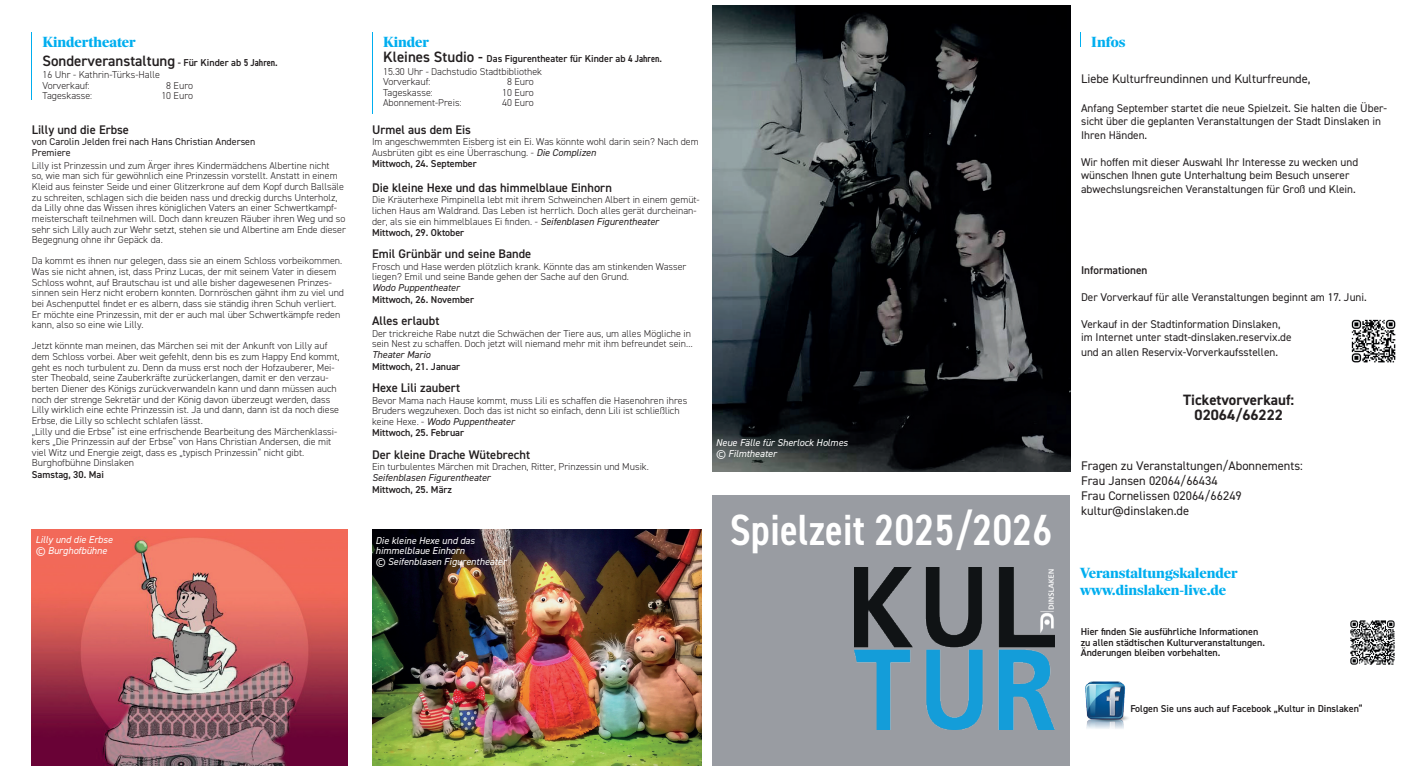
<style>
.page{position:relative;width:1428px;height:766px;background:#fff}
.page>*{position:absolute;margin:0;border:0;box-sizing:border-box;transform-origin:0 0}
.t1{font:600 condensed 43.75px "DIN2014";color:#fff}
.t2{font:700 15px/17.5px "Richmond Display";color:#00aeef}
.t3{font:600 15px "DIN2014";color:#231f20}
.t4{font:700 15px/15.1px "DIN2014";color:#231f20;text-align:center}
.t5{font:600 12.5px "DIN2014";color:#231f20}
.t6{font:12.5px/15px "DIN2014";color:#231f20}
.t7{font:11.25px/13.5px "DIN2014";color:#231f20}
.t8{font:600 11.25px "DIN2014";color:#231f20}
.t9{font:300 10px/10.6px "DIN2014";color:#231f20}
.t10{font:600 10px/10.6px "DIN2014";color:#231f20}
.t11{font:italic 10px/10.6px "DIN2014";color:#fff}
.t12{font:italic 10px "DIN2014";color:#231f20}
.t13{font:10px/11.8px "DIN2014";color:#231f20}
.s1{font-size:10px}
.s2{font-stretch:condensed;font-size:10px}
.s3{font-weight:600;font-size:15px}
.s4{font-weight:600}
.s5{font-weight:600;font-stretch:condensed}
.s6{font-weight:400;font-style:italic}
</style>
<div class="page">
<img style="left:712px;top:6px;width:358px;height:465px">
<img style="left:372px;top:529px;width:330px;height:236px">
<div style="left:712px;top:482px;width:358px;height:283px;background:#999ca2"></div>
<img style="left:855px;top:567px;width:200px;height:162px">
<div style="left:712px;top:480px;width:358px;height:14px;background:#fff"></div>
<img style="left:1085px;top:681px;width:44px;height:48px">
<hr style="left:372px;top:32px;width:1px;height:81px;background:#00aeef">
<svg style="left:1080px;top:32px;width:1px;height:14px"></svg>
<img style="left:1351px;top:319px;width:45px;height:44px">
<img style="left:1350px;top:620px;width:45px;height:45px">
<img style="left:32px;top:529px;width:315px;height:236px">
<hr style="left:31px;top:32px;width:1px;height:67px;background:#00aeef">
<h2 class="t2" style="left:43px;top:33px;width:95px">Kindertheater</h2>
<h2 class="t3" style="left:43px;top:51px;width:237px">Sonderveranstaltung <span class="s1">- Für Kinder ab</span> <span class="s2">5 Jahren</span><span class="s1">.</span></h2>
<p class="t9" style="left:43px;top:69px;width:119px">16 Uhr - Kathrin-Türks-Halle<br>Vorverkauf:</p>
<p class="t9" style="left:166px;top:80px;width:28px">8 Euro</p>
<p class="t9" style="left:43px;top:91px;width:51px">Tageskasse:</p>
<p class="t9" style="left:161px;top:91px;width:33px">10 Euro</p>
<p class="t5" style="left:32px;top:121px;width:99px">Lilly und die Erbse</p>
<p class="t13" style="left:32px;top:135px;width:225px">von Carolin Jelden frei nach Hans Christian Andersen<br>Premiere</p>
<p class="t9" style="left:32px;top:160px;width:316px">Lilly ist Prinzessin und zum Ärger ihres Kindermädchens Albertine nicht<br>so, wie man sich für gewöhnlich eine Prinzessin vorstellt. Anstatt in einem Kleid aus feinster Seide und einer Glitzerkrone auf dem Kopf durch Ballsäle zu schreiten, schlagen sich die beiden nass und dreckig durchs Unterholz, da Lilly ohne das Wissen ihres königlichen Vaters an einer Schwertkampf&shy;meisterschaft teilnehmen will. Doch dann kreuzen Räuber ihren Weg und so sehr sich Lilly auch zur Wehr setzt, stehen sie und Albertine am Ende dieser Begegnung ohne ihr Gepäck da.</p>
<p class="t9" style="left:32px;top:255px;width:314px">Da kommt es ihnen nur gelegen, dass sie an einem Schloss vorbeikommen.<br>Was sie nicht ahnen, ist, dass Prinz Lucas, der mit seinem Vater in diesem Schloss wohnt, auf Brautschau ist und alle bisher dagewesenen Prinzes&shy;sinnen sein Herz nicht erobern konnten. Dornröschen gähnt ihm zu viel und bei Aschenputtel findet er es albern, dass sie ständig ihren Schuh verliert.<br>Er möchte eine Prinzessin, mit der er auch mal über Schwertkämpfe reden kann, also so eine wie Lilly.</p>
<p class="t9" style="left:32px;top:340px;width:309px">Jetzt könnte man meinen, das Märchen sei mit der Ankunft von Lilly auf dem Schloss vorbei. Aber weit gefehlt, denn bis es zum Happy End kommt, geht es noch turbulent zu. Denn da muss erst noch der Hofzauberer, Mei&shy;ster Theobald, seine Zauberkräfte zurückerlangen, damit er den verzau&shy;berten Diener des Königs zurückverwandeln kann und dann müssen auch noch der strenge Sekretär und der König davon überzeugt werden, dass Lilly wirklich eine echte Prinzessin ist. Ja und dann, dann ist da noch diese Erbse, die Lilly so schlecht schlafen lässt.<br>„Lilly und die Erbse“ ist eine erfrischende Bearbeitung des Märchenklassi&shy;kers „Die Prinzessin auf der Erbse“ von Hans Christian Andersen, die mit viel Witz und Energie zeigt, dass es „typisch Prinzessin“ nicht gibt.<br>Burghofbühne Dinslaken</p>
<p class="t10" style="left:32px;top:468px;width:74px">Samstag, 30. Mai</p>
<p class="t11" style="left:35px;top:534px;width:79px">Lilly und die Erbse © Burghofbühne</p>
<h2 class="t2" style="left:383px;top:33px;width:48px">Kinder</h2>
<h2 class="t2" style="left:1091px;top:33px;width:36px">Infos</h2>
<p class="t9" style="left:383px;top:53px;width:280px;line-height:12.4px"><span class="s3">Kleines Studio -</span> <span class="s4">Das Figurentheater für Kinder ab</span> <span class="s5">4 Jahren</span><span class="s4">.<br></span>15.30 Uhr - Dachstudio Stadtbibliothek</p>
<p class="t9" style="left:383px;top:76px;width:49px">Vorverkauf:</p>
<p class="t9" style="left:507px;top:76px;width:28px">8 Euro</p>
<p class="t9" style="left:383px;top:87px;width:51px">Tageskasse:</p>
<p class="t9" style="left:502px;top:87px;width:33px">10 Euro</p>
<p class="t9" style="left:383px;top:98px;width:80px">Abonnement-Preis:</p>
<p class="t9" style="left:502px;top:98px;width:33px">40 Euro</p>
<p class="t5" style="left:372px;top:121px;width:101px">Urmel aus dem Eis</p>
<p class="t9" style="left:372px;top:136px;width:328px">Im angeschwemmten Eisberg ist ein Ei. Was könnte wohl darin sein? Nach dem<br>Ausbrüten gibt es eine Überraschung. - <span class="s6">Die Complizen<br></span><span class="s4">Mittwoch, 24. September</span></p>
<p class="t5" style="left:372px;top:179px;width:241px">Die kleine Hexe und das himmelblaue Einhorn</p>
<p class="t9" style="left:372px;top:194px;width:329px">Die Kräuterhexe Pimpinella lebt mit ihrem Schweinchen Albert in einem gemüt&shy;lichen Haus am Waldrand. Das Leben ist herrlich. Doch alles gerät durcheinan&shy;der, als sie ein himmelblaues Ei finden. - <span class="s6">Seifenblasen Figurentheater </span><span class="s4">Mittwoch, 29. Oktober</span></p>
<p class="t5" style="left:372px;top:245px;width:161px">Emil Grünbär und seine Bande</p>
<p class="t9" style="left:372px;top:261px;width:316px">Frosch und Hase werden plötzlich krank. Könnte das am stinkenden Wasser liegen? Emil und seine Bande gehen der Sache auf den Grund.</p>
<p class="t12" style="left:372px;top:281px;width:89px">Wodo Puppentheater</p>
<p class="t10" style="left:372px;top:294px;width:104px">Mittwoch, 26. November</p>
<p class="t5" style="left:372px;top:312px;width:69px">Alles erlaubt</p>
<p class="t9" style="left:372px;top:328px;width:322px">Der trickreiche Rabe nutzt die Schwächen der Tiere aus, um alles Mögliche in sein Nest zu schaffen. Doch jetzt will niemand mehr mit ihm befreundet sein…</p>
<p class="t12" style="left:372px;top:348px;width:60px">Theater Mario</p>
<p class="t10" style="left:372px;top:361px;width:90px">Mittwoch, 21. Januar</p>
<p class="t5" style="left:372px;top:379px;width:90px">Hexe Lili zaubert</p>
<p class="t9" style="left:372px;top:395px;width:317px">Bevor Mama nach Hause kommt, muss Lili es schaffen die Hasenohren ihres Bruders wegzuhexen. Doch das ist nicht so einfach, denn Lili ist schließlich keine Hexe. - <span class="s6">Wodo Puppentheater<br></span><span class="s4">Mittwoch, 25. Februar</span></p>
<p class="t5" style="left:372px;top:446px;width:160px">Der kleine Drache Wütebrecht</p>
<p class="t9" style="left:372px;top:461px;width:278px">Ein turbulentes Märchen mit Drachen, Ritter, Prinzessin und Musik.</p>
<p class="t12" style="left:372px;top:471px;width:120px">Seifenblasen Figurentheater</p>
<p class="t10" style="left:372px;top:483px;width:82px">Mittwoch, 25. März</p>
<p class="t11" style="left:376px;top:534px;width:101px">Die kleine Hexe und das himmelblaue Einhorn</p>
<p class="t11" style="left:376px;top:556px;width:132px">© Seifenblasen Figurentheater</p>
<p class="t11" style="left:716px;top:437px;width:134px">Neue Fälle für Sherlock Holmes © Filmtheater</p>
<h1 class="t1" style="left:730px;top:501px;width:324px">Spielzeit 2025/2026</h1>
<p class="t6" style="left:1081px;top:71px;width:231px">Liebe Kulturfreundinnen und Kulturfreunde,</p>
<p class="t7" style="left:1081px;top:101px;width:308px">Anfang September startet die neue Spielzeit. Sie halten die Über&shy;sicht über die geplanten Veranstaltungen der Stadt Dinslaken in<br>Ihren Händen.</p>
<p class="t7" style="left:1081px;top:155px;width:279px">Wir hoffen mit dieser Auswahl Ihr Interesse zu wecken und wünschen Ihnen gute Unterhaltung beim Besuch unserer abwechslungsreichen Veranstaltungen für Groß und Klein.</p>
<p class="t8" style="left:1081px;top:262px;width:68px">Informationen</p>
<p class="t7" style="left:1081px;top:290px;width:287px">Der Vorverkauf für alle Veranstaltungen beginnt am 17. Juni.</p>
<p class="t7" style="left:1081px;top:317px;width:212px">Verkauf in der Stadtinformation Dinslaken, im Internet unter stadt-dinslaken.reservix.de</p>
<p class="t7" style="left:1081px;top:345px;width:199px">und an allen Reservix-Vorverkaufsstellen.</p>
<h2 class="t4" style="left:1183px;top:392px;width:112px">Ticketvorverkauf:<br>02064/66222</h2>
<p class="t6" style="left:1081px;top:458px;width:223px">Fragen zu Veranstaltungen/Abonnements:<br>Frau Jansen 02064/66434<br>Frau Cornelissen 02064/66249 kultur@dinslaken.de</p>
<h2 class="t2" style="left:1080px;top:564px;width:159px">Veranstaltungskalender www.dinslaken-live.de</h2>
<p class="t10" style="left:1081px;top:625px;width:186px">Hier finden Sie ausführliche Informationen zu allen städtischen Kulturveranstaltungen.<br>Änderungen bleiben vorbehalten.</p>
<p class="t10" style="left:1130px;top:703px;width:234px">Folgen Sie uns auch auf Facebook „Kultur in Dinslaken“</p>
</div>
